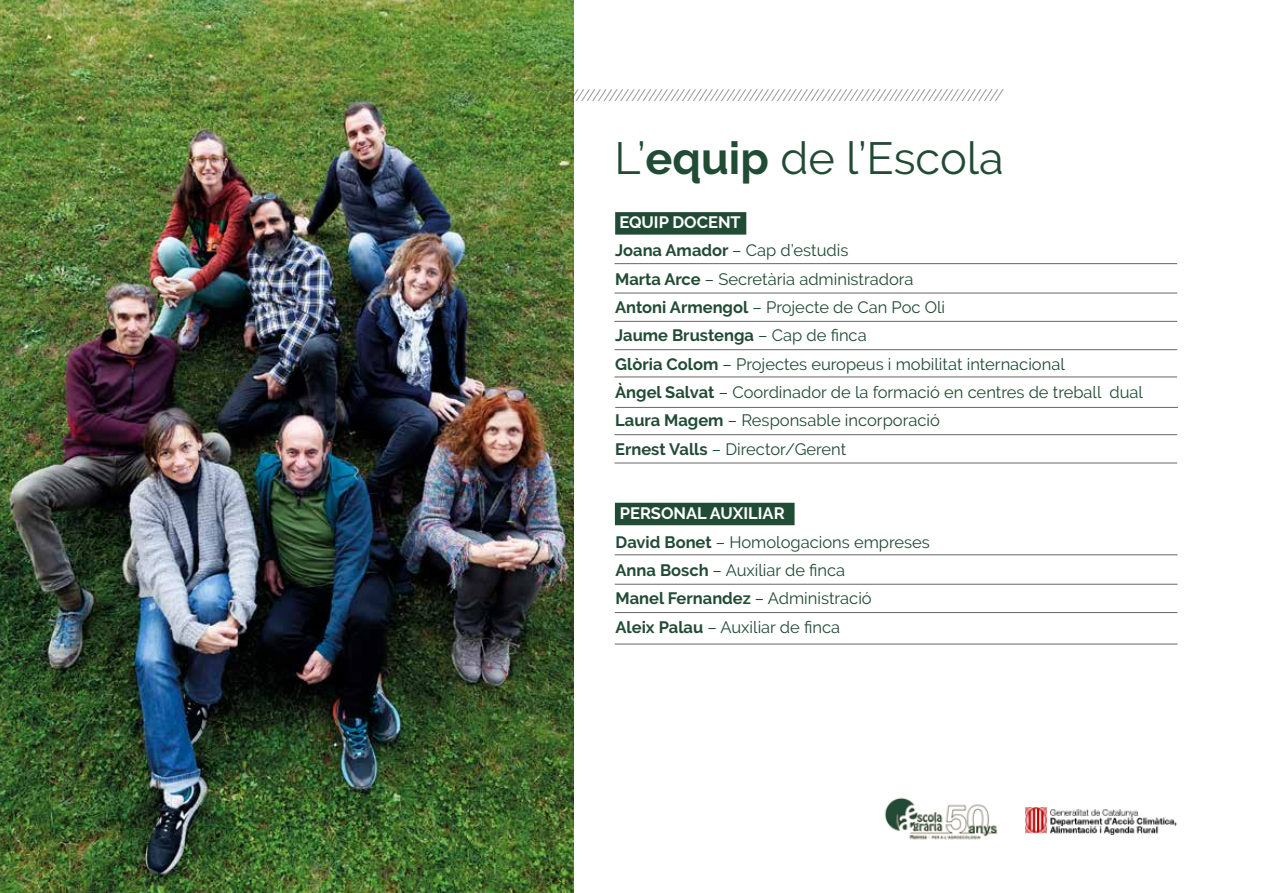
<style>
.page{position:relative;width:1263px;height:893px;background:#fff}
.page>*{position:absolute;margin:0;border:0;box-sizing:border-box;transform-origin:0 0}
.t1{font:45px "Raleway";color:#214b35}
.t2{font:16.5px/28.3px "Raleway";color:#214b35}
.t3{font:200 16.5px "Raleway";color:#575756}
.s1{font-weight:700}
.s2{font-weight:700;color:#fff}
</style>
<div class="page">
<img style="left:1025px;top:808px;width:152px;height:27px">
<img style="left:884px;top:797px;width:114px;height:43px">
<div style="left:615px;top:503px;width:179px;height:22px;background:#214b35"></div>
<img style="left:0;top:0;width:573px;height:893px">
<hr style="left:614px;top:263px;width:563px;height:1px;background:#666665">
<hr style="left:614px;top:293px;width:563px;height:1px;background:#666665">
<hr style="left:614px;top:321px;width:563px;height:1px;background:#666665">
<hr style="left:614px;top:349px;width:563px;height:1px;background:#666665">
<hr style="left:614px;top:377px;width:563px;height:1px;background:#666665">
<hr style="left:615px;top:407px;width:563px;height:1px;background:#666665">
<hr style="left:614px;top:434px;width:563px;height:1px;background:#666665">
<hr style="left:614px;top:463px;width:563px;height:1px;background:#666665">
<hr style="left:615px;top:554px;width:562px;height:1px;background:#666665">
<hr style="left:615px;top:584px;width:562px;height:1px;background:#666665">
<hr style="left:615px;top:612px;width:562px;height:1px;background:#666665">
<hr style="left:615px;top:644px;width:562px;height:1px;background:#666665">
<div style="left:615px;top:212px;width:131px;height:23px;background:#214b35"></div>
<p class="t3" style="left:463px;top:85px;width:542px">////////////////////////////////////////////////////////////////////////////////////////////////</p>
<h1 class="t1" style="left:614px;top:132px;width:391px">L’<span class="s1">equip</span> de l’Escola</h1>
<p class="t2" style="left:615px;top:208px;width:529px"><span class="s2">EQUIP DOCENT<br></span><span class="s1">Joana Amador</span> – Cap d’estudis<br><span class="s1">Marta Arce</span> – Secretària administradora<br><span class="s1">Antoni Armengol</span> – Projecte de Can Poc Oli<br><span class="s1">Jaume Brustenga</span> – Cap de finca<br><span class="s1">Glòria Colom</span> – Projectes europeus i mobilitat internacional<br><span class="s1">Àngel Salvat</span> – Coordinador de la formació en centres de treball dual <span class="s1">Laura Magem</span> – Responsable incorporació<br><span class="s1">Ernest Valls</span> – Director/Gerent</p>
<p class="t2" style="left:615px;top:499px;width:316px"><span class="s2">PERSONAL AUXILIAR<br></span><span class="s1">David Bonet</span> – Homologacions empreses<br><span class="s1">Anna Bosch</span> – Auxiliar de finca<br><span class="s1">Manel Fernandez</span> – Administració<br><span class="s1">Aleix Palau</span> – Auxiliar de finca</p>
</div>
